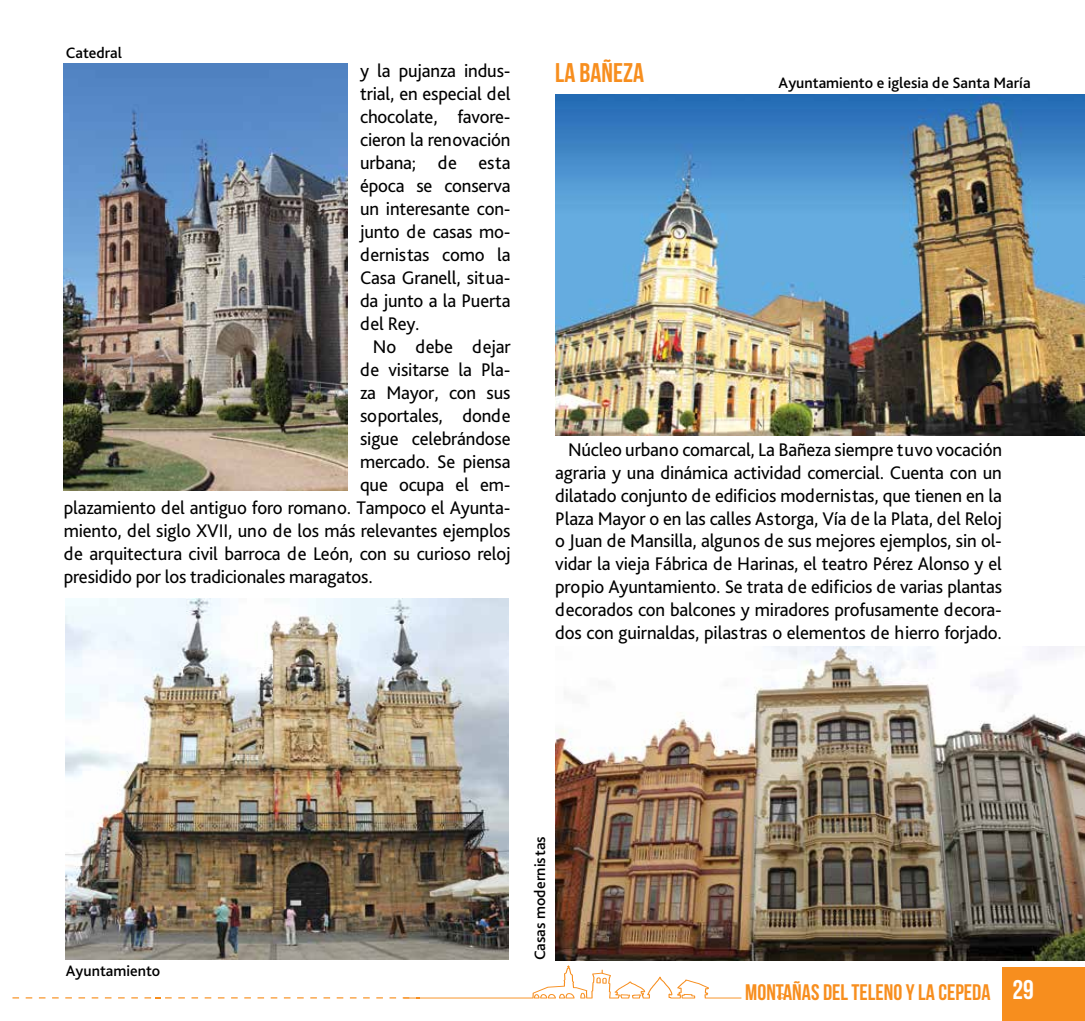
<style>
.page{position:relative;width:1085px;height:1021px;background:#fff}
.page>*{position:absolute;margin:0;border:0;box-sizing:border-box;transform-origin:0 0}
.t1{font:27px "Bebas Neue";color:#f78e1e}
.t2{font:22.5px "Bebas Neue";color:#f78e1e}
.t3{font:19.12px/22.9px "Bliss Pro";letter-spacing:-.01em;color:#000;text-align:justify}
.t4{font:500 15.75px "Bliss Pro";color:#000}
.s1{font-size:27px;color:#fff}
</style>
<div class="page">
<div style="left:1002px;top:967px;width:82px;height:53px;background:#f78e1e"></div>
<svg style="left:777px;top:993px;width:8px;height:5px"></svg>
<svg style="left:402px;top:965px;width:339px;height:33px"></svg>
<svg style="left:144px;top:997px;width:28px;height:1px"></svg>
<img style="left:66px;top:598px;width:442px;height:361px">
<img style="left:64px;top:64px;width:283px;height:426px">
<img style="left:555px;top:94px;width:529px;height:342px">
<img style="left:555px;top:646px;width:529px;height:314px">
<p class="t4" style="left:66px;top:43px;width:58px">Catedral</p>
<p class="t3" style="left:360px;top:59px;width:152px">y la pujanza indus&shy;trial, en especial del chocolate, favore&shy;cieron la renovación urbana; de esta época se conserva un interesante con&shy;junto de casas mo&shy;dernistas como la Casa Granell, situa&shy;da junto a la Puerta del Rey.</p>
<p class="t3" style="left:373px;top:334px;width:139px">No debe dejar</p>
<p class="t3" style="left:360px;top:357px;width:152px">de visitarse la Pla-</p>
<p class="t3" style="left:360px;top:380px;width:152px">za Mayor, con sus</p>
<p class="t3" style="left:360px;top:403px;width:152px">soportales, donde</p>
<p class="t3" style="left:360px;top:426px;width:152px">sigue celebrándose</p>
<p class="t3" style="left:360px;top:449px;width:152px">mercado. Se piensa</p>
<p class="t3" style="left:360px;top:472px;width:152px">que ocupa el em-</p>
<p class="t3" style="left:64px;top:495px;width:448px">plazamiento del antiguo foro romano. Tampoco el Ayunta-</p>
<p class="t3" style="left:64px;top:518px;width:448px">miento, del siglo XVII, uno de los más relevantes ejemplos</p>
<p class="t3" style="left:64px;top:541px;width:448px">de arquitectura civil barroca de León, con su curioso reloj</p>
<p class="t3" style="left:64px;top:564px;width:310px">presidido por los tradicionales maragatos.</p>
<h1 class="t1" style="left:555px;top:58px;width:90px">LA BAÑEZA</h1>
<p class="t4" style="left:778px;top:73px;width:253px">Ayuntamiento e iglesia de Santa María</p>
<p class="t3" style="left:555px;top:437px;width:448px;text-indent:13px">Núcleo urbano comarcal, La Bañeza siempre tuvo vocación agraria y una dinámica actividad comercial. Cuenta con un dilatado conjunto de edificios modernistas, que tienen en la Plaza Mayor o en las calles Astorga, Vía de la Plata, del Reloj o Juan de Mansilla, algunos de sus mejores ejemplos, sin ol&shy;vidar la vieja Fábrica de Harinas, el teatro Pérez Alonso y el propio Ayuntamiento. Se trata de edificios de varias plantas decorados con balcones y miradores profusamente decora&shy;dos con guirnaldas, pilastras o elementos de hierro forjado.</p>
<p class="t4" style="left:66px;top:960px;width:96px">Ayuntamiento</p>
<p class="t4" style="left:530px;top:960px;width:125px;rotate:-90deg">Casas modernistas</p>
<p class="t2" style="left:745px;top:980px;width:290px">MONTAÑAS DEL TELENO Y LA CEPEDA <span class="s1">29</span></p>
</div>
